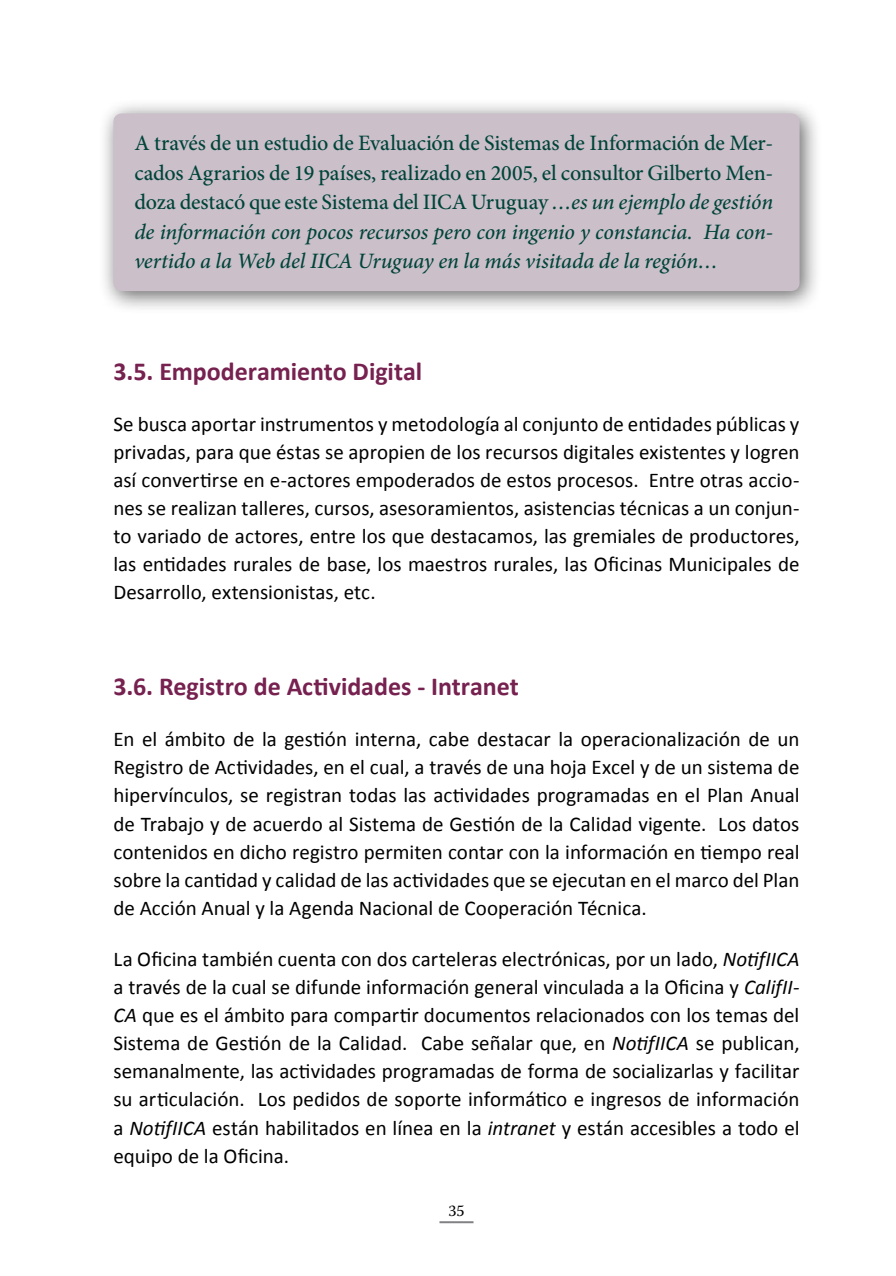
<style>
.page{position:relative;width:896px;height:1276px;background:#fff}
.page>*{position:absolute;margin:0;border:0;box-sizing:border-box;transform-origin:0 0}
.t1{font:700 26px "Calibri";color:#76214f}
.t2{font:500 22px/29.6px "Minion Pro";letter-spacing:-.01em;color:#004439;text-align:justify}
.t3{font:21px/28.2px "Calibri";color:#000;text-align:justify}
.t4{font:16px "Warnock Pro";color:#000}
.s1{font-style:italic}
</style>
<div class="page">
<hr style="left:439px;top:1221px;width:34px;height:2px;background:#818084">
<div style="left:98px;top:98px;width:724px;height:216px;background:#000;opacity:.6"></div>
<div style="left:113px;top:113px;width:686px;height:178px;background:#cbbfca;border-radius:9px"></div>
<p class="t2" style="left:134px;top:128px;width:640px">A través de un estudio de Evaluación de Sistemas de Información de Mer&shy;cados Agrarios de 19 países, realizado en 2005, el consultor Gilberto Men&shy;doza destacó que este Sistema del IICA Uruguay <span class="s1">…es un ejemplo de gestión de información con pocos recursos pero con ingenio y constancia. Ha con&shy;vertido a la Web del IICA Uruguay en la más visitada de la región…</span></p>
<p class="t1" style="left:113px;top:355px;width:310px">3.5. Empoderamiento Digital</p>
<p class="t3" style="left:113px;top:409px;width:688px">Se busca aportar instrumentos y metodología al conjunto de entidades públicas y privadas, para que éstas se apropien de los recursos digitales existentes y logren así convertirse en e-actores empoderados de estos procesos. Entre otras accio&shy;nes se realizan talleres, cursos, asesoramientos, asistencias técnicas a un conjun&shy;to variado de actores, entre los que destacamos, las gremiales de productores, las entidades rurales de base, los maestros rurales, las Oficinas Municipales de Desarrollo, extensionistas, etc.</p>
<p class="t1" style="left:113px;top:670px;width:407px">3.6. Registro de Actividades - Intranet</p>
<p class="t3" style="left:113px;top:724px;width:687px">En el ámbito de la gestión interna, cabe destacar la operacionalización de un Registro de Actividades, en el cual, a través de una hoja Excel y de un sistema de hipervínculos, se registran todas las actividades programadas en el Plan Anual de Trabajo y de acuerdo al Sistema de Gestión de la Calidad vigente. Los datos contenidos en dicho registro permiten contar con la información en tiempo real sobre la cantidad y calidad de las actividades que se ejecutan en el marco del Plan de Acción Anual y la Agenda Nacional de Cooperación Técnica.</p>
<p class="t3" style="left:113px;top:943px;width:688px">La Oficina también cuenta con dos carteleras electrónicas, por un lado, <span class="s1">NotifIICA </span>a través de la cual se difunde información general vinculada a la Oficina y <span class="s1">CalifII-CA</span> que es el ámbito para compartir documentos relacionados con los temas del Sistema de Gestión de la Calidad. Cabe señalar que, en <span class="s1">NotifIICA</span> se publican, semanalmente, las actividades programadas de forma de socializarlas y facilitar su articulación. Los pedidos de soporte informático e ingresos de información a <span class="s1">NotifIICA</span> están habilitados en línea en la <span class="s1">intranet</span> y están accesibles a todo el equipo de la Oficina.</p>
<p class="t4" style="left:448px;top:1201px;width:18px">35</p>
</div>
